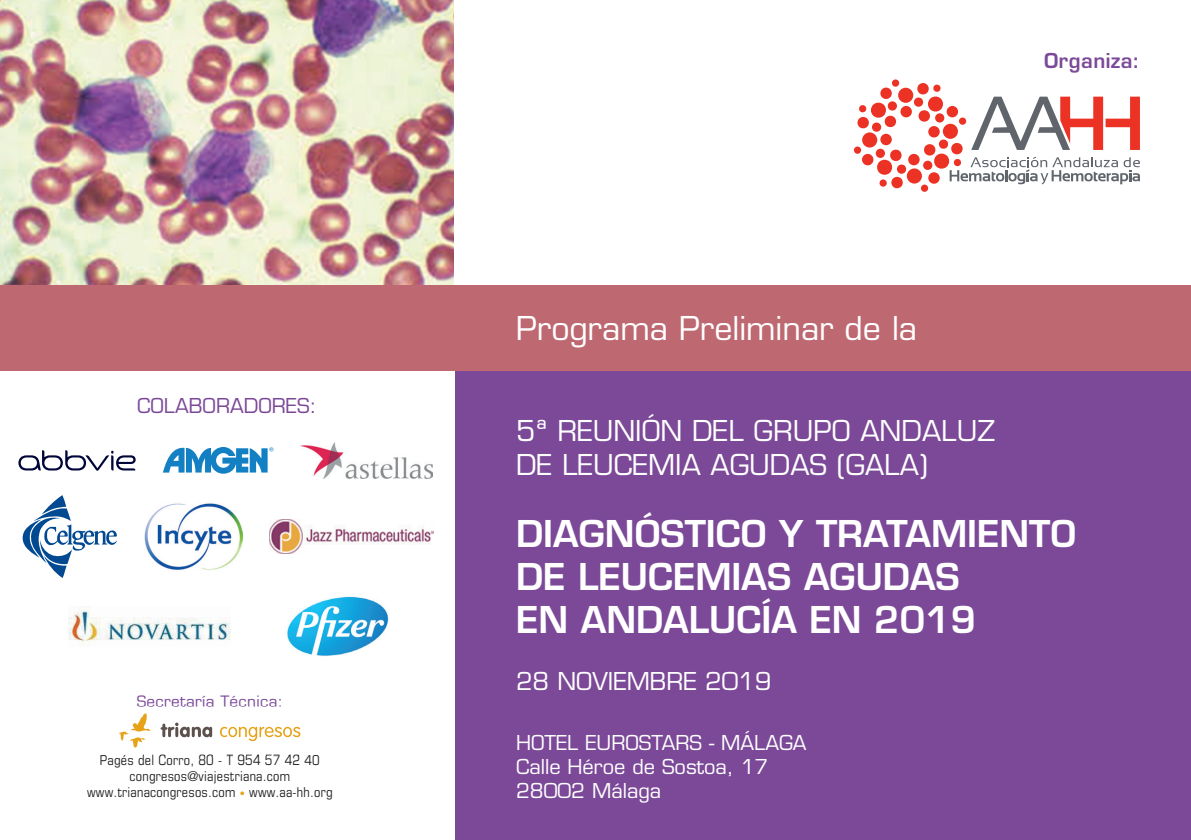
<style>
.page{position:relative;width:1191px;height:840px;background:#fff}
.page>*{position:absolute;margin:0;border:0;box-sizing:border-box;transform-origin:0 0}
.t1{font:600 36px/43.2px "Eurostile LT";color:#fff}
.t2{font:32px "Eurostile LT";color:#fff}
.t3{font:28px/33.6px "Eurostile LT";color:#fff}
.t4{font:24px "Eurostile LT";color:#fff}
.t5{font:20px/24px "Eurostile LT";color:#fff}
.t6{font:20px "Eurostile LT";color:#7b4998}
.t7{font:600 20px "Eurostile LT";letter-spacing:.02em;color:#7b4998}
.t8{font:15.4px "Eurostile LT";letter-spacing:.02em;color:#7b4998}
.t9{font:condensed 13.6px/16.4px "Eurostile LT";letter-spacing:.02em;color:#231f20;text-align:center}
.s1{font-size:10.2px;color:#e6a218}
</style>
<div class="page">
<img style="left:0;top:0;width:454px;height:285px">
<div style="left:455px;top:367px;width:736px;height:472px;background:#7b4998"></div>
<div style="left:0;top:285px;width:1191px;height:85px;background:#be6972"></div>
<svg style="left:877px;top:149px;width:29px;height:40px"></svg>
<div style="left:862px;top:132px;width:15px;height:15px;background:#ec3125;border-radius:50%"></div>
<div style="left:862px;top:154px;width:11px;height:11px;background:#ec3125;border-radius:50%"></div>
<div style="left:880px;top:134px;width:11px;height:11px;background:#ec3125;border-radius:50%"></div>
<div style="left:854px;top:146px;width:7px;height:8px;background:#ec3125;border-radius:50%"></div>
<div style="left:875px;top:149px;width:10px;height:9px;background:#ec3125;border-radius:50%"></div>
<svg style="left:857px;top:102px;width:39px;height:30px"></svg>
<div style="left:898px;top:88px;width:15px;height:15px;background:#ec3125;border-radius:50%"></div>
<div style="left:880px;top:87px;width:11px;height:12px;background:#ec3125;border-radius:50%"></div>
<div style="left:900px;top:106px;width:12px;height:11px;background:#ec3125;border-radius:50%"></div>
<div style="left:892px;top:79px;width:7px;height:8px;background:#ec3125;border-radius:50%"></div>
<div style="left:887px;top:101px;width:10px;height:9px;background:#ec3125;border-radius:50%"></div>
<svg style="left:906px;top:168px;width:16px;height:15px"></svg>
<div style="left:908px;top:154px;width:11px;height:11px;background:#ec3125;border-radius:50%"></div>
<div style="left:921px;top:184px;width:7px;height:8px;background:#ec3125;border-radius:50%"></div>
<svg style="left:913px;top:83px;width:227px;height:101px"></svg>
<img style="left:124px;top:706px;width:177px;height:49px">
<svg style="left:119px;top:713px;width:32px;height:34px"></svg>
<svg style="left:161px;top:722px;width:51px;height:14px"></svg>
<svg style="left:220px;top:726px;width:80px;height:14px"></svg>
<svg style="left:18px;top:450px;width:118px;height:20px"></svg>
<svg style="left:163px;top:447px;width:110px;height:26px"></svg>
<img style="left:300px;top:442px;width:132px;height:36px">
<svg style="left:22px;top:495px;width:95px;height:82px"></svg>
<img style="left:144px;top:503px;width:98px;height:67px">
<img style="left:269px;top:519px;width:164px;height:34px">
<img style="left:68px;top:606px;width:163px;height:39px">
<img style="left:287px;top:596px;width:102px;height:60px">
<h3 class="t6" style="left:137px;top:393px;width:181px">COLABORADORES:</h3>
<p class="t8" style="left:137px;top:691px;width:148px">Secretaría Técnica:</p>
<p class="t9" style="left:87px;top:750px;width:247px">Pagés del Corro, 80 - T 954 57 42 40 congresos@viajestriana.com www.trianacongresos.com <span class="s1">•</span> www.aa-hh.org</p>
<h2 class="t2" style="left:516px;top:309px;width:402px">Programa Preliminar de la</h2>
<h3 class="t7" style="left:1044px;top:48px;width:97px">Organiza:</h3>
<h3 class="t3" style="left:516px;top:414px;width:481px">5ª REUNIÓN DEL GRUPO ANDALUZ<br>DE LEUCEMIA AGUDAS (GALA)</h3>
<h1 class="t1" style="left:516px;top:511px;width:561px">DIAGNÓSTICO Y TRATAMIENTO<br>DE LEUCEMIAS AGUDAS<br>EN ANDALUCÍA EN 2019</h1>
<h3 class="t4" style="left:516px;top:666px;width:257px">28 NOVIEMBRE 2019</h3>
<h3 class="t5" style="left:516px;top:730px;width:292px">HOTEL EUROSTARS - MÁLAGA<br>Calle Héroe de Sostoa, 17<br>28002 Málaga</h3>
</div>
